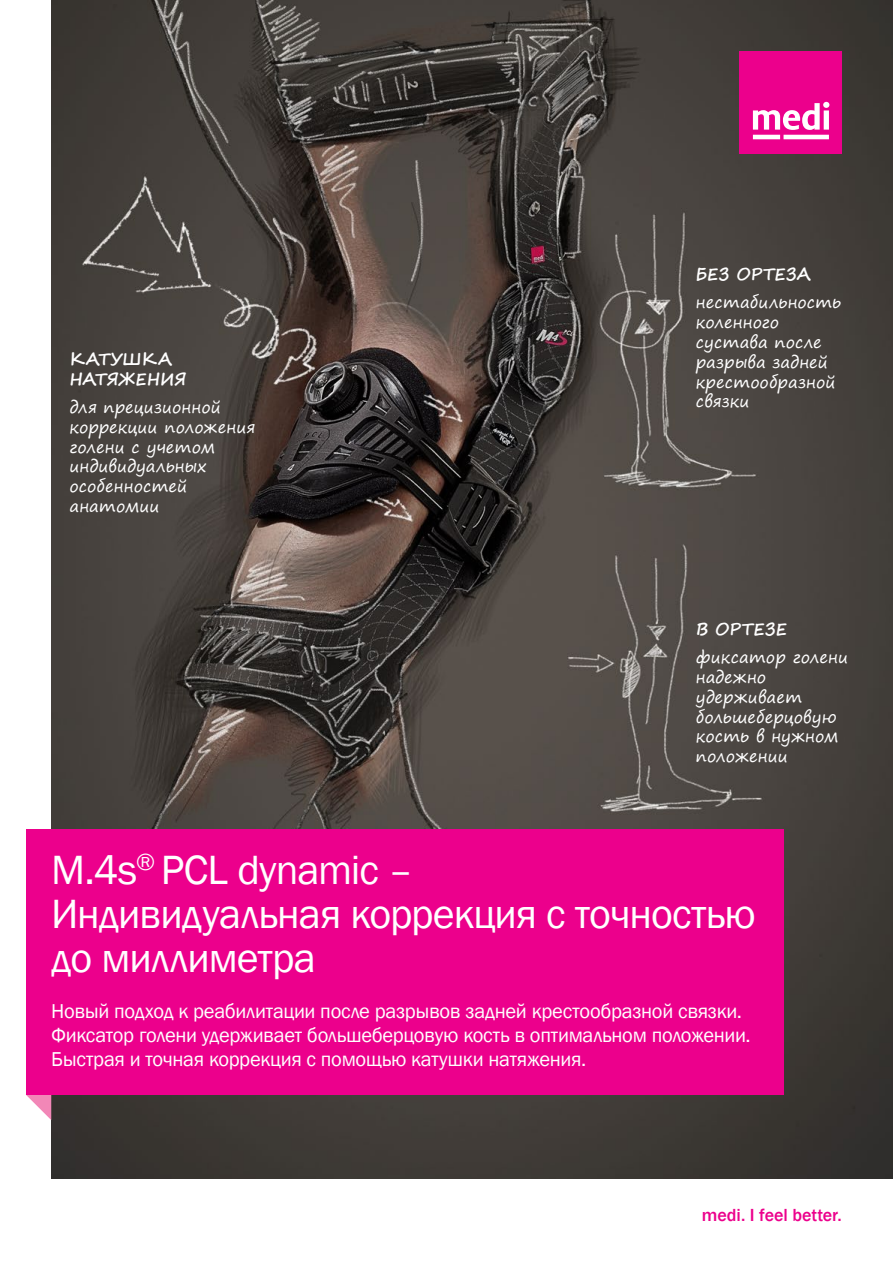
<style>
.page{position:relative;width:893px;height:1263px;background:#fff}
.page>*{position:absolute;margin:0;border:0;box-sizing:border-box;transform-origin:0 0}
.t1{font:42px/44px "Franklin Gothic";letter-spacing:-.02em;color:#fff}
.t2{font:20.7px/24.5px "Franklin Gothic";letter-spacing:-.015em;color:#fff}
.t3{font:500 18px "Franklin Gothic";color:#ec008c}
.t4{font:16.5px/19.8px "Segoe Print";letter-spacing:.005em;color:#fff}
.t5{font:700 16.5px/19.8px "Segoe Print";letter-spacing:-.01em;color:#fff}
</style>
<div class="page">
<img style="left:51px;top:0;width:842px;height:1179px">
<svg style="left:26px;top:1094px;width:25px;height:26px"></svg>
<div style="left:740px;top:51px;width:102px;height:102px;background:#ec008c"></div>
<svg style="left:689px;top:0;width:140px;height:139px"></svg>
<div style="left:26px;top:829px;width:757px;height:265px;background:#ec008c"></div>
<p class="t5" style="left:69px;top:349px;width:119px">Катушка натяжения</p>
<p class="t4" style="left:69px;top:397px;width:187px">для прецизионной коррекции положения голени с учетом индивидуальных особенностей анатомии</p>
<p class="t5" style="left:696px;top:264px;width:117px">Без ортеза</p>
<p class="t4" style="left:696px;top:292px;width:147px">нестабильность коленного сустава после разрыва задней крестообразной связки</p>
<p class="t5" style="left:696px;top:619px;width:93px">В ортезе</p>
<p class="t4" style="left:696px;top:647px;width:154px">фиксатор голени надежно удерживает большеберцовую кость в нужном положении</p>
<h1 class="t1" style="left:51px;top:849px;width:706px">M.4s<sup>®</sup> PCL dynamic –<br>Индивидуальная коррекция с точностью до миллиметра</h1>
<p class="t2" style="left:51px;top:999px;width:701px">Новый подход к реабилитации после разрывов задней крестообразной связки.<br>Фиксатор голени удерживает большеберцовую кость в оптимальном положении.<br>Быстрая и точная коррекция с помощью катушки натяжения.</p>
<p class="t3" style="left:702px;top:1204px;width:142px">medi. I feel better.</p>
</div>
